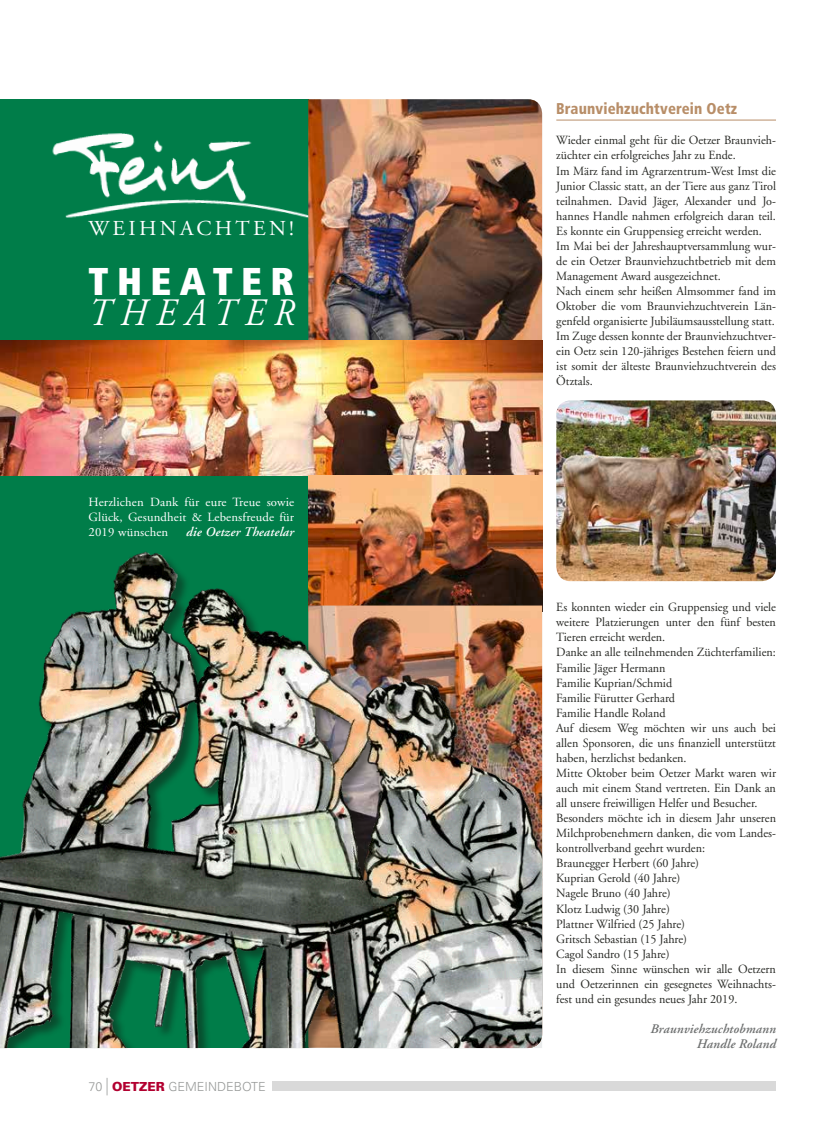
<style>
.page{position:relative;width:815px;height:1134px;background:#fff}
.page>*{position:absolute;margin:0;border:0;box-sizing:border-box;transform-origin:0 0}
.t1{font:900 condensed 38.75px "Frutiger LT";letter-spacing:.215em;color:#fff}
.t2{font:italic 38.75px "Adobe Garamond LT";letter-spacing:.26em;color:#fff;scale:.91 1}
.t3{font:21.25px "Adobe Garamond LT";letter-spacing:.15em;color:#fff}
.t4{font:900 condensed 15.62px "Frutiger LT";letter-spacing:.01em;color:#b88e68;scale:.95 1}
.t5{font:italic 600 13.12px/15px "Adobe Garamond LT";letter-spacing:.01em;color:#6e7070;text-align:right}
.t6{font:italic 600 13.12px "Adobe Garamond LT";letter-spacing:.01em;color:#fff}
.t7{font:12.5px/15px "Adobe Garamond LT";color:#272824}
.t8{font:12.5px/15.1px "Adobe Garamond LT";letter-spacing:.01em;color:#fff;text-align:justify}
.t9{font:300 12.5px "Univers LT";color:#979998}
.s1{font-size:17.5px}
.s2{font-weight:900;color:#b20030}
</style>
<div class="page">
<div style="left:273px;top:1081px;width:503px;height:10px;background:#d9d9d9"></div>
<div style="left:0;top:99px;width:308px;height:949px;background:#007d49"></div>
<img style="left:556px;top:400px;width:220px;height:181px">
<img style="left:308px;top:99px;width:234px;height:241px">
<img style="left:0;top:340px;width:542px;height:136px">
<img style="left:308px;top:476px;width:234px;height:70px">
<img style="left:0;top:546px;width:542px;height:502px">
<hr style="left:556px;top:120px;width:220px;height:1px;background:#b88e68">
<img style="left:52px;top:133px;width:256px;height:85px">
<h2 class="t3" style="left:89px;top:215px;width:207px">WEIHNACHTEN!</h2>
<h1 class="t1" style="left:89px;top:258px;width:207px">THEATER</h1>
<h1 class="t2" style="left:89px;top:290px;width:227px">THEATER</h1>
<p class="t8" style="left:89px;top:494px;width:207px">Herzlichen Dank für eure Treue sowie Glück, Gesundheit &amp; Lebensfreude für 2019 wünschen</p>
<p class="t6" style="left:186px;top:524px;width:109px">die Oetzer Theatelar</p>
<p class="t9" style="left:89px;top:1079px;width:179px">70 <span class="s1">|</span> <span class="s2">OETZER</span> GEMEINDEBOTE</p>
<p class="t4" style="left:556px;top:99px;width:192px">Braunviehzuchtverein Oetz</p>
<p class="t7" style="left:556px;top:133px;width:221px">Wieder einmal geht für die Oetzer Braunvieh&shy;züchter ein erfolgreiches Jahr zu Ende.<br>Im März fand im Agrarzentrum-West Imst die Junior Classic statt, an der Tiere aus ganz Tirol teilnahmen. David Jäger, Alexander und Jo&shy;hannes Handle nahmen erfolgreich daran teil.<br>Es konnte ein Gruppensieg erreicht werden.<br>Im Mai bei der Jahreshauptversammlung wur&shy;de ein Oetzer Braunviehzuchtbetrieb mit dem Management Award ausgezeichnet.<br>Nach einem sehr heißen Almsommer fand im Oktober die vom Braunviehzuchtverein Län&shy;genfeld organisierte Jubiläumsausstellung statt.<br>Im Zuge dessen konnte der Braunviehzuchtver&shy;ein Oetz sein 120-jähriges Bestehen feiern und ist somit der älteste Braunviehzuchtverein des Ötztals.</p>
<p class="t7" style="left:556px;top:600px;width:221px">Es konnten wieder ein Gruppensieg und viele weitere Platzierungen unter den fünf besten Tieren erreicht werden.<br>Danke an alle teilnehmenden Züchterfamilien:<br>Familie Jäger Hermann<br>Familie Kuprian/Schmid<br>Familie Fürutter Gerhard<br>Familie Handle Roland<br>Auf diesem Weg möchten wir uns auch bei allen Sponsoren, die uns finanziell unterstützt haben, herzlichst bedanken.<br>Mitte Oktober beim Oetzer Markt waren wir auch mit einem Stand vertreten. Ein Dank an all unsere freiwilligen Helfer und Besucher.<br>Besonders möchte ich in diesem Jahr unseren Milchprobenehmern danken, die vom Landes&shy;kontrollverband geehrt wurden:<br>Braunegger Herbert (60 Jahre)<br>Kuprian Gerold (40 Jahre)<br>Nagele Bruno (40 Jahre)<br>Klotz Ludwig (30 Jahre)<br>Plattner Wilfried (25 Jahre)<br>Gritsch Sebastian (15 Jahre)<br>Cagol Sandro (15 Jahre)<br>In diesem Sinne wünschen wir alle Oetzern und Oetzerinnen ein gesegnetes Weihnachts&shy;fest und ein gesundes neues Jahr 2019.</p>
<p class="t5" style="left:650px;top:1021px;width:127px">Braunviehzuchtobmann<br>Handle Roland</p>
</div>
